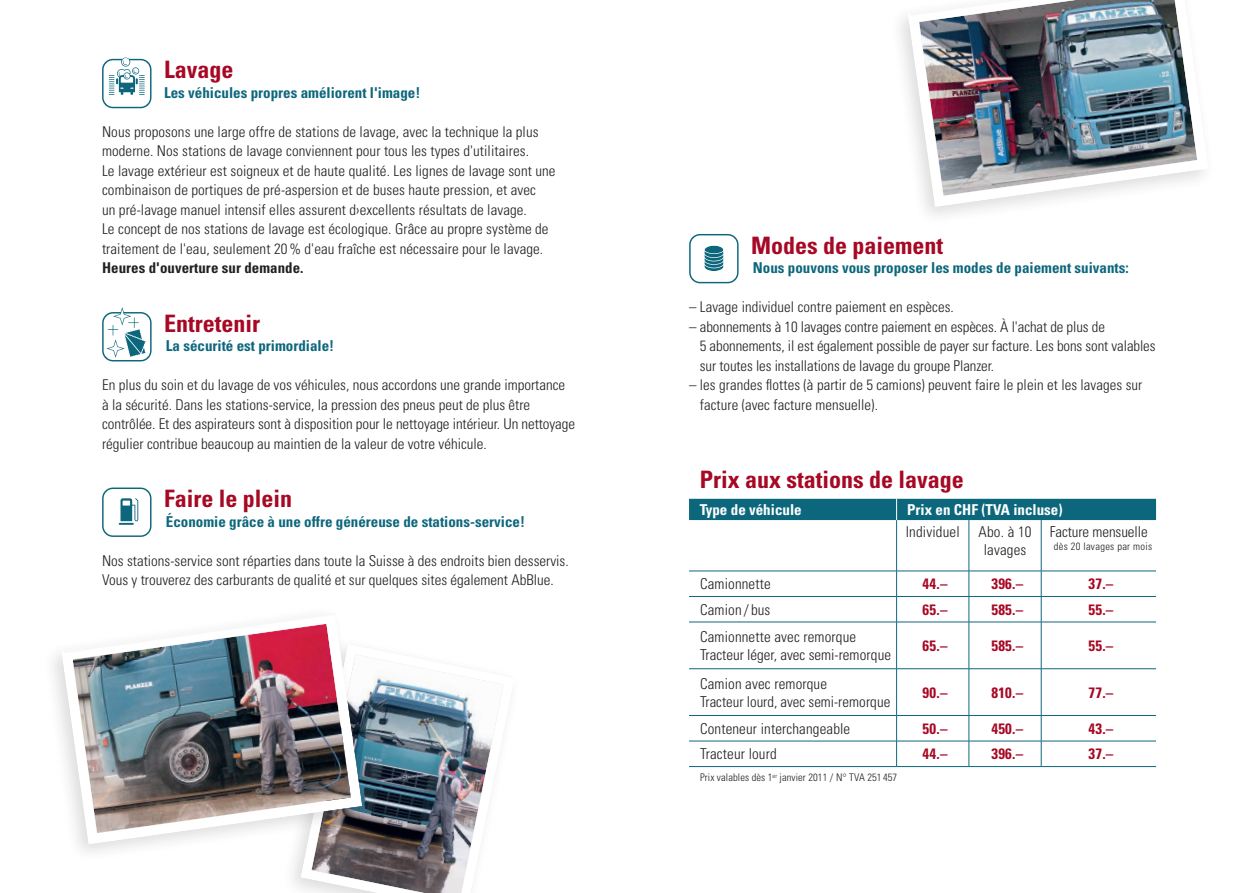
<style>
.page{position:relative;width:1259px;height:893px;background:#fff}
.page>*{position:absolute;margin:0;border:0;box-sizing:border-box;transform-origin:0 0}
._03__Titel_Grundtext{font:700 condensed 24px "Univers LT Std";color:#a70824}
._03_Titel_Grundtext{font:700 condensed 24px "Univers LT Std";color:#a70824}
._05__Tabelle_Werte{font:300 condensed 15px/18px "Univers LT Std";letter-spacing:.01em;color:#231f20;text-align:center}
._03_Untertitel_Grund{font:700 condensed 15px "Univers LT Std";color:#0d677c}
._05_Tabelle_Auszeich{font:700 condensed 15px "Univers LT Std";letter-spacing:.02em;color:#a70824}
._05__Tabelle_Kategor{font:700 condensed 15px "Univers LT Std";color:#fff}
._03_Grundtext{font:300 condensed 14.85px/19.5px "Univers LT Std";color:#231f20}
._03_Grundtext-2{font:700 condensed 14.85px "Univers LT Std";letter-spacing:.005em;color:#231f20}
._05__Tabelle_Zusatza{font:300 condensed 10.5px "Univers LT Std";letter-spacing:.01em;color:#231f20}
._05__Tabelle_Zusatza-2{font:300 condensed 10.5px "Univers LT Std";letter-spacing:.03em;color:#231f20}
</style>
<div class="page">
<img style="left:299px;top:657px;width:204px;height:236px">
<img style="left:906px;top:0;width:298px;height:209px">
<div style="left:42px;top:605px;width:327px;height:259px;background:#231f20;opacity:.15"></div>
<img style="left:60px;top:612px;width:302px;height:233px">
<hr style="left:896px;top:520px;width:1px;height:51px;background:#0d677c">
<hr style="left:968px;top:520px;width:1px;height:51px;background:#0d677c">
<hr style="left:1041px;top:520px;width:1px;height:51px;background:#0d677c">
<hr style="left:689px;top:596px;width:207px;height:1px;background:#0d677c">
<hr style="left:896px;top:596px;width:73px;height:1px;background:#0d677c">
<hr style="left:969px;top:596px;width:72px;height:1px;background:#0d677c">
<svg style="left:968px;top:572px;width:1px;height:50px"></svg>
<hr style="left:1041px;top:596px;width:115px;height:1px;background:#0d677c">
<svg style="left:1041px;top:572px;width:1px;height:50px"></svg>
<hr style="left:689px;top:622px;width:207px;height:1px;background:#0d677c">
<hr style="left:896px;top:622px;width:73px;height:1px;background:#0d677c">
<hr style="left:969px;top:622px;width:72px;height:1px;background:#0d677c">
<hr style="left:968px;top:622px;width:1px;height:47px;background:#0d677c">
<hr style="left:1041px;top:622px;width:115px;height:1px;background:#0d677c">
<hr style="left:1041px;top:622px;width:1px;height:47px;background:#0d677c">
<hr style="left:689px;top:668px;width:207px;height:1px;background:#0d677c">
<hr style="left:896px;top:668px;width:73px;height:1px;background:#0d677c">
<hr style="left:969px;top:668px;width:72px;height:1px;background:#0d677c">
<hr style="left:968px;top:669px;width:1px;height:46px;background:#0d677c">
<hr style="left:1041px;top:668px;width:115px;height:1px;background:#0d677c">
<hr style="left:1041px;top:669px;width:1px;height:46px;background:#0d677c">
<hr style="left:689px;top:715px;width:207px;height:1px;background:#0d677c">
<hr style="left:896px;top:715px;width:73px;height:1px;background:#0d677c">
<hr style="left:969px;top:715px;width:72px;height:1px;background:#0d677c">
<hr style="left:1041px;top:715px;width:115px;height:1px;background:#0d677c">
<hr style="left:689px;top:741px;width:207px;height:1px;background:#0d677c">
<hr style="left:896px;top:741px;width:73px;height:1px;background:#0d677c">
<hr style="left:969px;top:741px;width:72px;height:1px;background:#0d677c">
<svg style="left:968px;top:716px;width:1px;height:50px"></svg>
<hr style="left:1041px;top:741px;width:115px;height:1px;background:#0d677c">
<svg style="left:1041px;top:716px;width:1px;height:50px"></svg>
<hr style="left:689px;top:766px;width:207px;height:1px;background:#0d677c">
<div style="left:689px;top:499px;width:467px;height:21px;background:#0d677c"></div>
<hr style="left:689px;top:571px;width:207px;height:1px;background:#0d677c">
<hr style="left:896px;top:571px;width:73px;height:1px;background:#0d677c">
<hr style="left:969px;top:571px;width:72px;height:1px;background:#0d677c">
<hr style="left:1041px;top:571px;width:115px;height:1px;background:#0d677c">
<svg style="left:896px;top:571px;width:1px;height:51px"></svg>
<hr style="left:896px;top:622px;width:1px;height:47px;background:#0d677c">
<hr style="left:896px;top:669px;width:1px;height:46px;background:#0d677c">
<svg style="left:896px;top:716px;width:1px;height:50px"></svg>
<hr style="left:896px;top:766px;width:73px;height:1px;background:#0d677c">
<hr style="left:969px;top:766px;width:72px;height:1px;background:#0d677c">
<hr style="left:1041px;top:766px;width:115px;height:1px;background:#0d677c">
<svg style="left:102px;top:58px;width:49px;height:50px"></svg>
<svg style="left:102px;top:307px;width:50px;height:54px"></svg>
<svg style="left:102px;top:487px;width:49px;height:50px"></svg>
<svg style="left:689px;top:234px;width:49px;height:49px"></svg>
<p class="_03__Titel_Grundtext" style="left:164px;top:55px;width:71px">Lavage</p>
<p class="_03_Untertitel_Grund" style="left:164px;top:83px;width:258px">Les véhicules propres améliorent l'image!</p>
<p class="_03_Grundtext" style="left:102px;top:122px;width:455px">Nous proposons une large offre de stations de lavage, avec la technique la plus moderne. Nos stations de lavage conviennent pour tous les types d'utilitaires.<br>Le lavage extérieur est soigneux et de haute qualité. Les lignes de lavage sont une combinaison de portiques de pré-aspersion et de buses haute pression, et avec<br>un pré-lavage manuel intensif elles assurent d›excellents résultats de lavage.<br>Le concept de nos stations de lavage est écologique. Grâce au propre système de traitement de l'eau, seulement 20% d'eau fraîche est nécessaire pour le lavage.</p>
<p class="_03_Grundtext-2" style="left:102px;top:259px;width:203px">Heures d'ouverture sur demande.</p>
<p class="_03__Titel_Grundtext" style="left:164px;top:308px;width:97px">Entretenir</p>
<p class="_03_Untertitel_Grund" style="left:166px;top:336px;width:170px">La sécurité est primordiale!</p>
<p class="_03_Grundtext" style="left:102px;top:375px;width:474px">En plus du soin et du lavage de vos véhicules, nous accordons une grande importance à la sécurité. Dans les stations-service, la pression des pneus peut de plus être contrôlée. Et des aspirateurs sont à disposition pour le nettoyage intérieur. Un nettoyage régulier contribue beaucoup au maintien de la valeur de votre véhicule.</p>
<p class="_03__Titel_Grundtext" style="left:164px;top:484px;width:129px">Faire le plein</p>
<p class="_03_Untertitel_Grund" style="left:166px;top:512px;width:361px">Économie grâce à une offre généreuse de stations-service!</p>
<p class="_03_Grundtext" style="left:102px;top:551px;width:468px">Nos stations-service sont réparties dans toute la Suisse à des endroits bien desservis.<br>Vous y trouverez des carburants de qualité et sur quelques sites également AbBlue.</p>
<p class="_03__Titel_Grundtext" style="left:751px;top:230px;width:193px">Modes de paiement</p>
<p class="_03_Untertitel_Grund" style="left:753px;top:258px;width:377px">Nous pouvons vous proposer les modes de paiement suivants:</p>
<p class="_03_Grundtext" style="left:689px;top:297px;width:266px">– Lavage individuel contre paiement en espèces.</p>
<p class="_03_Grundtext" style="left:700px;top:317px;width:457px;text-indent:-11px">– abonnements à 10 lavages contre paiement en espèces. À l'achat de plus de<br>5 abonnements, il est également possible de payer sur facture. Les bons sont valables sur toutes les installations de lavage du groupe Planzer.</p>
<p class="_03_Grundtext" style="left:700px;top:375px;width:444px;text-indent:-11px">– les grandes flottes (à partir de 5 camions) peuvent faire le plein et les lavages sur facture (avec facture mensuelle).</p>
<p class="_03_Titel_Grundtext" style="left:699px;top:464px;width:265px">Prix aux stations de lavage</p>
<p class="_05__Tabelle_Kategor" style="left:699px;top:500px;width:103px">Type de véhicule</p>
<p class="_05__Tabelle_Kategor" style="left:907px;top:500px;width:157px">Prix en CHF (TVA incluse)</p>
<p class="_05__Tabelle_Werte" style="left:906px;top:523px;width:55px">Individuel</p>
<p class="_05__Tabelle_Werte" style="left:978px;top:523px;width:54px">Abo. à 10 lavages</p>
<p class="_05__Tabelle_Werte" style="left:1049px;top:523px;width:99px">Facture mensuelle</p>
<p class="_05__Tabelle_Zusatza-2" style="left:1053px;top:540px;width:100px">dès 20 lavages par mois</p>
<p class="_05__Tabelle_Werte" style="left:700px;top:575px;width:72px">Camionnette</p>
<p class="_05_Tabelle_Auszeich" style="left:922px;top:575px;width:27px">44.–</p>
<p class="_05_Tabelle_Auszeich" style="left:991px;top:575px;width:34px">396.–</p>
<p class="_05_Tabelle_Auszeich" style="left:1088px;top:575px;width:27px">37.–</p>
<p class="_05__Tabelle_Werte" style="left:700px;top:600px;width:72px">Camion / bus</p>
<p class="_05_Tabelle_Auszeich" style="left:922px;top:600px;width:27px">65.–</p>
<p class="_05_Tabelle_Auszeich" style="left:991px;top:600px;width:34px">585.–</p>
<p class="_05_Tabelle_Auszeich" style="left:1088px;top:600px;width:27px">55.–</p>
<p class="_05__Tabelle_Werte" style="left:700px;top:627px;width:158px">Camionnette avec remorque</p>
<p class="_05__Tabelle_Werte" style="left:700px;top:645px;width:193px">Tracteur léger, avec semi-remorque</p>
<p class="_05_Tabelle_Auszeich" style="left:922px;top:636px;width:27px">65.–</p>
<p class="_05_Tabelle_Auszeich" style="left:991px;top:636px;width:34px">585.–</p>
<p class="_05_Tabelle_Auszeich" style="left:1088px;top:636px;width:27px">55.–</p>
<p class="_05__Tabelle_Werte" style="left:700px;top:674px;width:128px">Camion avec remorque</p>
<p class="_05__Tabelle_Werte" style="left:700px;top:692px;width:192px">Tracteur lourd, avec semi-remorque</p>
<p class="_05_Tabelle_Auszeich" style="left:922px;top:683px;width:27px">90.–</p>
<p class="_05_Tabelle_Auszeich" style="left:991px;top:683px;width:34px">810.–</p>
<p class="_05_Tabelle_Auszeich" style="left:1088px;top:683px;width:27px">77.–</p>
<p class="_05__Tabelle_Werte" style="left:700px;top:719px;width:152px">Conteneur interchangeable</p>
<p class="_05_Tabelle_Auszeich" style="left:922px;top:719px;width:27px">50.–</p>
<p class="_05_Tabelle_Auszeich" style="left:991px;top:719px;width:34px">450.–</p>
<p class="_05_Tabelle_Auszeich" style="left:1088px;top:719px;width:27px">43.–</p>
<p class="_05__Tabelle_Werte" style="left:700px;top:745px;width:78px">Tracteur lourd</p>
<p class="_05_Tabelle_Auszeich" style="left:922px;top:745px;width:27px">44.–</p>
<p class="_05_Tabelle_Auszeich" style="left:991px;top:745px;width:34px">396.–</p>
<p class="_05_Tabelle_Auszeich" style="left:1088px;top:745px;width:27px">37.–</p>
<p class="_05__Tabelle_Zusatza" style="left:700px;top:771px;width:199px">Prix valables dès 1<sup>er</sup> janvier 2011 / N° TVA 251 457</p>
</div>
